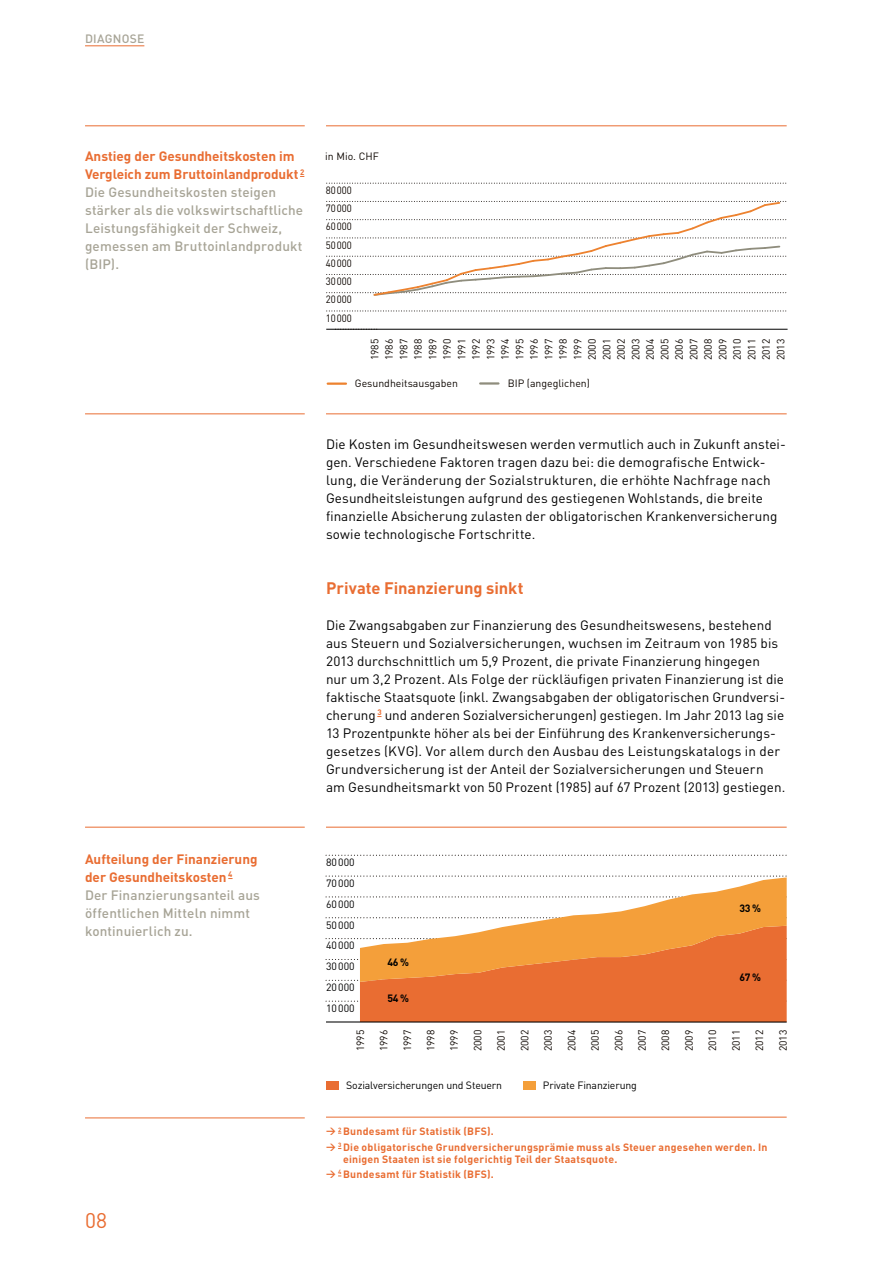
<style>
.page{position:relative;width:893px;height:1263px;background:#fff}
.page>*{position:absolute;margin:0;border:0;box-sizing:border-box;transform-origin:0 0}
.t1{font:21px "DIN";color:#e96d32}
.t2{font:700 16.5px "DIN";letter-spacing:-.005em;color:#e96d32}
.t3{font:13.5px/18px "DIN";letter-spacing:.005em;color:#000}
.t4{font:500 13.5px/18px "DIN";letter-spacing:.01em;color:#a7a496}
.t5{font:700 13.5px "DIN";color:#e96d32}
.t6{font:500 12px "DIN";letter-spacing:.015em;color:#a7a496}
.t7{font:10.5px/14.5px "DIN";color:#0e0702;text-align:justify}
.t8{font:700 10.5px/12px "DIN";letter-spacing:.02em;color:#e96d32}
.t9{font:10.5px/20.9px "DIN";letter-spacing:-.015em;color:#000;text-align:justify}
.t10{font:10.5px "DIN";color:#0e0702;scale:.91 1}
.t11{font:700 10.5px "DIN";letter-spacing:-.025em;color:#000}
.s1{font-weight:700;color:#e96d32}
.s2{font-size:9.45px}
</style>
<div class="page">
<hr style="left:85px;top:125px;width:220px;height:1px;background:#e96d32">
<hr style="left:85px;top:827px;width:220px;height:1px;background:#e96d32">
<hr style="left:85px;top:413px;width:220px;height:1px;background:#e96d32">
<hr style="left:85px;top:1117px;width:220px;height:1px;background:#e96d32">
<hr style="left:326px;top:125px;width:461px;height:1px;background:#e96d32">
<hr style="left:326px;top:827px;width:461px;height:1px;background:#e96d32">
<hr style="left:326px;top:413px;width:461px;height:1px;background:#e96d32">
<hr style="left:326px;top:1117px;width:461px;height:1px;background:#e96d32">
<hr style="left:326px;top:329px;width:462px;height:1px;background:#000">
<svg style="left:335px;top:329px;width:43px;height:1px"></svg>
<svg style="left:327px;top:311px;width:460px;height:1px"></svg>
<svg style="left:327px;top:183px;width:460px;height:1px"></svg>
<svg style="left:327px;top:201px;width:460px;height:95px"></svg>
<hr style="left:328px;top:382px;width:18px;height:3px;background:#ed822f">
<hr style="left:480px;top:382px;width:18px;height:3px;background:#8f8d7d">
<svg style="left:326px;top:855px;width:461px;height:1px"></svg>
<svg style="left:326px;top:875px;width:461px;height:146px"></svg>
<hr style="left:326px;top:1021px;width:461px;height:1px;background:#000">
<div style="left:326px;top:1081px;width:13px;height:9px;background:#e96d32"></div>
<div style="left:523px;top:1081px;width:12px;height:9px;background:#f49f3a"></div>
<hr style="left:85px;top:46px;width:59px;height:1px;background:#e96d32">
<p class="t6" style="left:85px;top:31px;width:61px">DIAGNOSE</p>
<p class="t5" style="left:85px;top:147px;width:211px">Anstieg der Gesundheitskosten im</p>
<p class="t7" style="left:325px;top:148px;width:55px">in Mio. CHF</p>
<p class="t4" style="left:85px;top:165px;width:221px"><span class="s1">Vergleich zum Bruttoinlandprodukt</span> <sup>2<br></sup>Die Gesundheitskosten steigen stärker als die volkswirtschaftliche<br>Leistungsfähigkeit der Schweiz, gemessen am Bruttoinlandprodukt (BIP).</p>
<p class="t10" style="left:326px;top:183px;width:30px">80000</p>
<p class="t10" style="left:326px;top:201px;width:30px">70000</p>
<p class="t10" style="left:326px;top:219px;width:30px">60000</p>
<p class="t10" style="left:326px;top:238px;width:30px">50000</p>
<p class="t10" style="left:326px;top:256px;width:30px">40000</p>
<p class="t10" style="left:326px;top:274px;width:30px">30000</p>
<p class="t10" style="left:326px;top:293px;width:30px">20000</p>
<p class="t10" style="left:326px;top:311px;width:30px">10000</p>
<p class="t7" style="left:367px;top:360px;width:23px;rotate:-90deg">1985<br>1986<br>1987<br>1988<br>1989<br>1990<br>1991<br>1992<br>1993<br>1994<br>1995<br>1996<br>1997<br>1998<br>1999<br>2000<br>2001<br>2002<br>2003<br>2004<br>2005<br>2006<br>2007<br>2008<br>2009<br>2010<br>2011<br>2012<br>2013</p>
<p class="t7" style="left:355px;top:375px;width:105px">Gesundheitsausgaben</p>
<p class="t7" style="left:508px;top:375px;width:84px">BIP (angeglichen)</p>
<p class="t4" style="left:85px;top:849px;width:176px"><span class="s1">Aufteilung der Finanzierung der Gesundheitskosten</span> <sup>4<br></sup>Der Finanzierungsanteil aus öffentlichen Mitteln nimmt kontinuierlich zu.</p>
<h1 class="t1" style="left:85px;top:1206px;width:24px">08</h1>
<p class="t3" style="left:326px;top:435px;width:461px">Die Kosten im Gesundheitswesen werden vermutlich auch in Zukunft anstei&shy;gen. Verschiedene Faktoren tragen dazu bei: die demografische Entwick&shy;lung, die Veränderung der Sozialstrukturen, die erhöhte Nachfrage nach Gesundheitsleistungen aufgrund des gestiegenen Wohlstands, die breite finanzielle Absicherung zulasten der obligatorischen Krankenversicherung sowie technologische Fortschritte.</p>
<p class="t2" style="left:326px;top:576px;width:199px">Private Finanzierung sinkt</p>
<p class="t3" style="left:326px;top:615px;width:461px">Die Zwangsabgaben zur Finanzierung des Gesundheitswesens, bestehend aus Steuern und Sozialversicherungen, wuchsen im Zeitraum von 1985 bis 2013 durchschnittlich um 5,9 Prozent, die private Finanzierung hingegen<br>nur um 3,2 Prozent. Als Folge der rückläufigen privaten Finanzierung ist die faktische Staatsquote (inkl. Zwangsabgaben der obligatorischen Grundversi&shy;cherung <sup>3</sup> und anderen Sozialversicherungen) gestiegen. Im Jahr 2013 lag sie 13 Prozentpunkte höher als bei der Einführung des Krankenversicherungs&shy;gesetzes (KVG). Vor allem durch den Ausbau des Leistungskatalogs in der Grundversicherung ist der Anteil der Sozialversicherungen und Steuern am Gesundheitsmarkt von 50 Prozent (1985) auf 67 Prozent (2013) gestiegen.</p>
<p class="t9" style="left:326px;top:851px;width:30px">80000<br>70000<br>60000<br>50000<br>40000<br>30000<br>20000<br>10000</p>
<p class="t11" style="left:387px;top:955px;width:23px">46%</p>
<p class="t11" style="left:387px;top:991px;width:23px">54%</p>
<p class="t11" style="left:739px;top:901px;width:23px">33%</p>
<p class="t11" style="left:739px;top:970px;width:23px">67%</p>
<p class="t7" style="left:353px;top:1051px;width:23px;rotate:-90deg">1995</p>
<p class="t7" style="left:376px;top:1051px;width:23px;rotate:-90deg">1996</p>
<p class="t7" style="left:399px;top:1051px;width:23px;rotate:-90deg">1997</p>
<p class="t7" style="left:423px;top:1051px;width:23px;rotate:-90deg">1998</p>
<p class="t7" style="left:446px;top:1051px;width:23px;rotate:-90deg">1999</p>
<p class="t7" style="left:470px;top:1051px;width:23px;rotate:-90deg">2000</p>
<p class="t7" style="left:493px;top:1051px;width:23px;rotate:-90deg">2001</p>
<p class="t7" style="left:517px;top:1051px;width:23px;rotate:-90deg">2002</p>
<p class="t7" style="left:540px;top:1051px;width:23px;rotate:-90deg">2003</p>
<p class="t7" style="left:564px;top:1051px;width:23px;rotate:-90deg">2004</p>
<p class="t7" style="left:587px;top:1051px;width:23px;rotate:-90deg">2005</p>
<p class="t7" style="left:611px;top:1051px;width:23px;rotate:-90deg">2006</p>
<p class="t7" style="left:634px;top:1051px;width:23px;rotate:-90deg">2007</p>
<p class="t7" style="left:658px;top:1051px;width:23px;rotate:-90deg">2008</p>
<p class="t7" style="left:681px;top:1051px;width:23px;rotate:-90deg">2009</p>
<p class="t7" style="left:705px;top:1051px;width:23px;rotate:-90deg">2010</p>
<p class="t7" style="left:728px;top:1051px;width:23px;rotate:-90deg">2011</p>
<p class="t7" style="left:752px;top:1051px;width:23px;rotate:-90deg">2012</p>
<p class="t7" style="left:775px;top:1051px;width:23px;rotate:-90deg">2013</p>
<p class="t9" style="left:346px;top:1074px;width:157px">Sozialversicherungen und Steuern</p>
<p class="t9" style="left:543px;top:1074px;width:96px">Private Finanzierung</p>
<p class="t8" style="left:326px;top:1125px;width:169px"><span class="s2">→</span> <sup>2</sup> Bundesamt für Statistik (BFS).</p>
<p class="t8" style="left:343px;top:1140px;width:426px;text-indent:-17px"><span class="s2">→</span> <sup>3</sup> Die obligatorische Grundversicherungsprämie muss als Steuer angesehen werden. In einigen Staaten ist sie folgerichtig Teil der Staatsquote.</p>
<p class="t8" style="left:326px;top:1168px;width:169px"><span class="s2">→</span> <sup>4</sup> Bundesamt für Statistik (BFS).</p>
</div>
